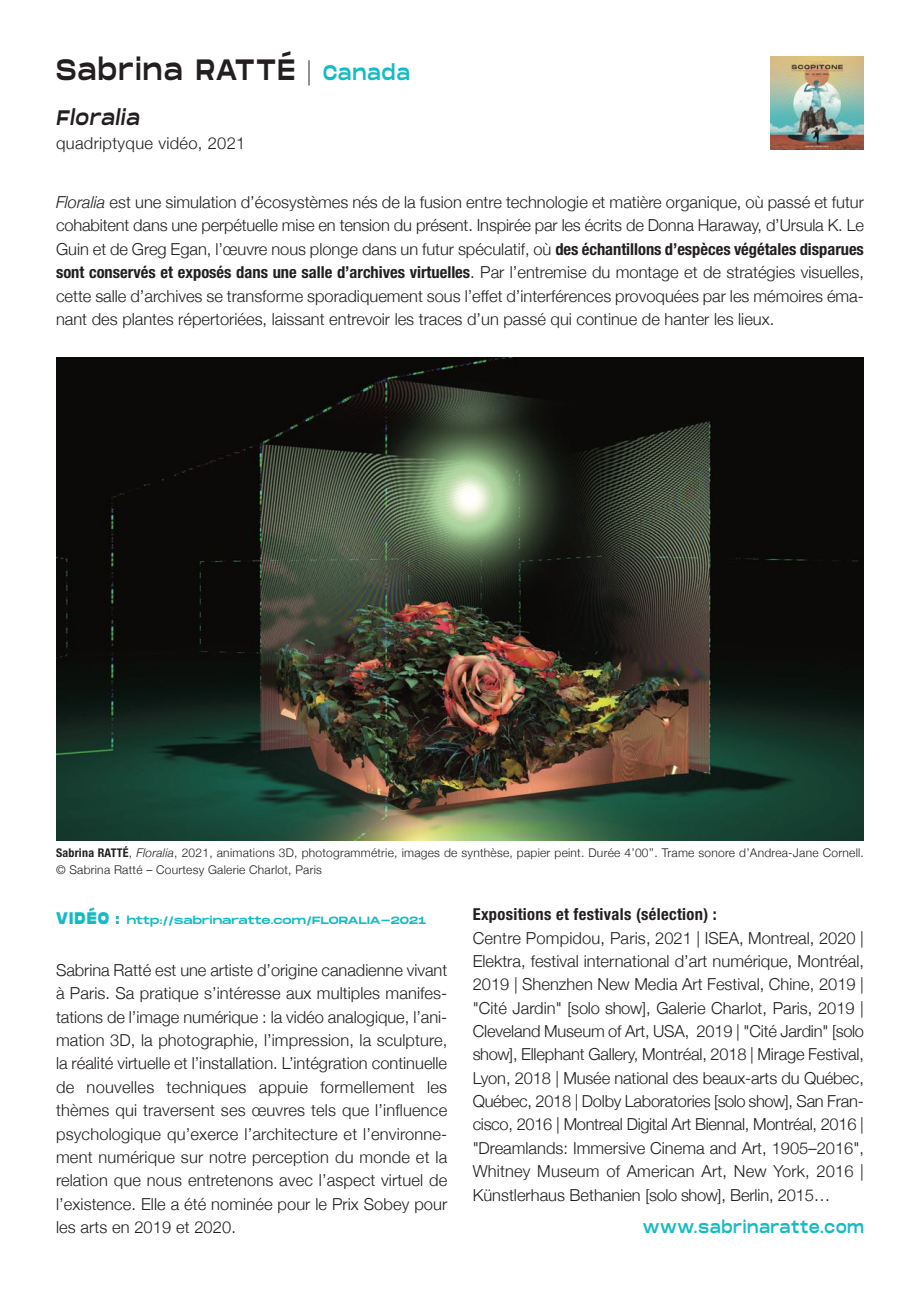
<style>
.page{position:relative;width:920px;height:1290px;background:#fff}
.page>*{position:absolute;margin:0;border:0;box-sizing:border-box;transform-origin:0 0}
.t1{font:29.4px "Monument Extended";letter-spacing:.09em;color:#231f20;scale:.71 1}
.t2{font:italic 21px "Monument Extended";color:#231f20;scale:.71 1}
.t3{font:16.8px "Monument Extended";letter-spacing:.085em;color:#15bbc2;scale:.71 1}
.t4{font:300 16.5px/23.4px "Helvetica Neue";color:#231f20;text-align:justify}
.t5{font:700 condensed 16.5px "Helvetica Neue";letter-spacing:.02em;color:#231f20}
.t6{font:300 16.5px "Helvetica Neue";letter-spacing:.02em;color:#231f20}
.t7{font:300 12px/17.1px "Helvetica Neue";letter-spacing:.02em;color:#231f20}
.t8{font:10.5px "Monument Extended";letter-spacing:.005em;color:#15bbc2}
.s1{font-family:"Helvetica Neue";font-weight:300;font-size:25.2px}
.s2{font-size:21px;color:#15bbc2}
.s3{font-style:italic}
.s4{font-weight:700;font-stretch:condensed}
.s5{font-weight:800;font-size:16.8px}
</style>
<div class="page">
<img style="left:770px;top:56px;width:94px;height:94px">
<img style="left:56px;top:358px;width:808px;height:482px">
<h1 class="t1" style="left:56px;top:49px;width:500px">Sabrina RATTÉ <span class="s1">|</span> <span class="s2">Canada</span></h1>
<p class="t2" style="left:56px;top:102px;width:124px">Floralia</p>
<p class="t6" style="left:56px;top:133px;width:191px">quadriptyque vidéo, 2021</p>
<p class="t4" style="left:56px;top:190px;width:809px"><span class="s3">Floralia</span> est une simulation d’écosystèmes nés de la fusion entre technologie et matière organique, où passé et futur cohabitent dans une perpétuelle mise en tension du présent. Inspirée par les écrits de Donna Haraway, d’Ursula K. Le Guin et de Greg Egan, l’œuvre nous plonge dans un futur spéculatif, où <span class="s4">des échantillons d’espèces végétales disparues sont conservés et exposés dans une salle d’archives virtuelles</span>. Par l’entremise du montage et de stratégies visuelles, cette salle d’archives se transforme sporadiquement sous l’effet d’interférences provoquées par les mémoires éma&shy;nant des plantes répertoriées, laissant entrevoir les traces d’un passé qui continue de hanter les lieux.</p>
<p class="t7" style="left:56px;top:844px;width:809px"><span class="s4">Sabrina RATTÉ</span>, <span class="s3">Floralia</span>, 2021, animations 3D, photogrammétrie, images de synthèse, papier peint. Durée 4’00’’. Trame sonore d’Andrea-Jane Cornell. © Sabrina Ratté – Courtesy Galerie Charlot, Paris</p>
<p class="t5" style="left:473px;top:900px;width:246px">Expositions et festivals (sélection) :</p>
<p class="t4" style="left:473px;top:925px;width:393px">Centre Pompidou, Paris, 2021 | ISEA, Montreal, 2020 | Elektra, festival international d’art numérique, Montréal, 2019 | Shenzhen New Media Art Festival, Chine, 2019 | "Cité Jardin" [solo show], Galerie Charlot, Paris, 2019 | Cleveland Museum of Art, USA, 2019 | "Cité Jardin" [solo show], Ellephant Gallery, Montréal, 2018 | Mirage Festival, Lyon, 2018 | Musée national des beaux-arts du Québec, Québec, 2018 | Dolby Laboratories [solo show], San Fran&shy;cisco, 2016 | Montreal Digital Art Biennal, Montréal, 2016 | "Dreamlands: Immersive Cinema and Art, 1905–2016", Whitney Museum of American Art, New York, 2016 | Künstlerhaus Bethanien [solo show], Berlin, 2015…</p>
<p class="t8" style="left:56px;top:912px;width:372px"><span class="s5">VID ÉO :</span> http://sabrinaratte.com/FLORALIA-2021</p>
<p class="t4" style="left:56px;top:958px;width:393px">Sabrina Ratté est une artiste d’origine canadienne vivant à Paris. Sa pratique s’intéresse aux multiples manifes&shy;tations de l’image numérique : la vidéo analogique, l’ani&shy;mation 3D, la photographie, l’impression, la sculpture, la réalité virtuelle et l’installation. L’intégration continuelle de nouvelles techniques appuie formellement les thèmes qui traversent ses œuvres tels que l’influence psychologique qu’exerce l’architecture et l’environne&shy;ment numérique sur notre perception du monde et la relation que nous entretenons avec l’aspect virtuel de l’existence. Elle a été nominée pour le Prix Sobey pour les arts en 2019 et 2020.</p>
<p class="t3" style="left:643px;top:1215px;width:313px">www.sabrinaratte.com</p>
</div>
